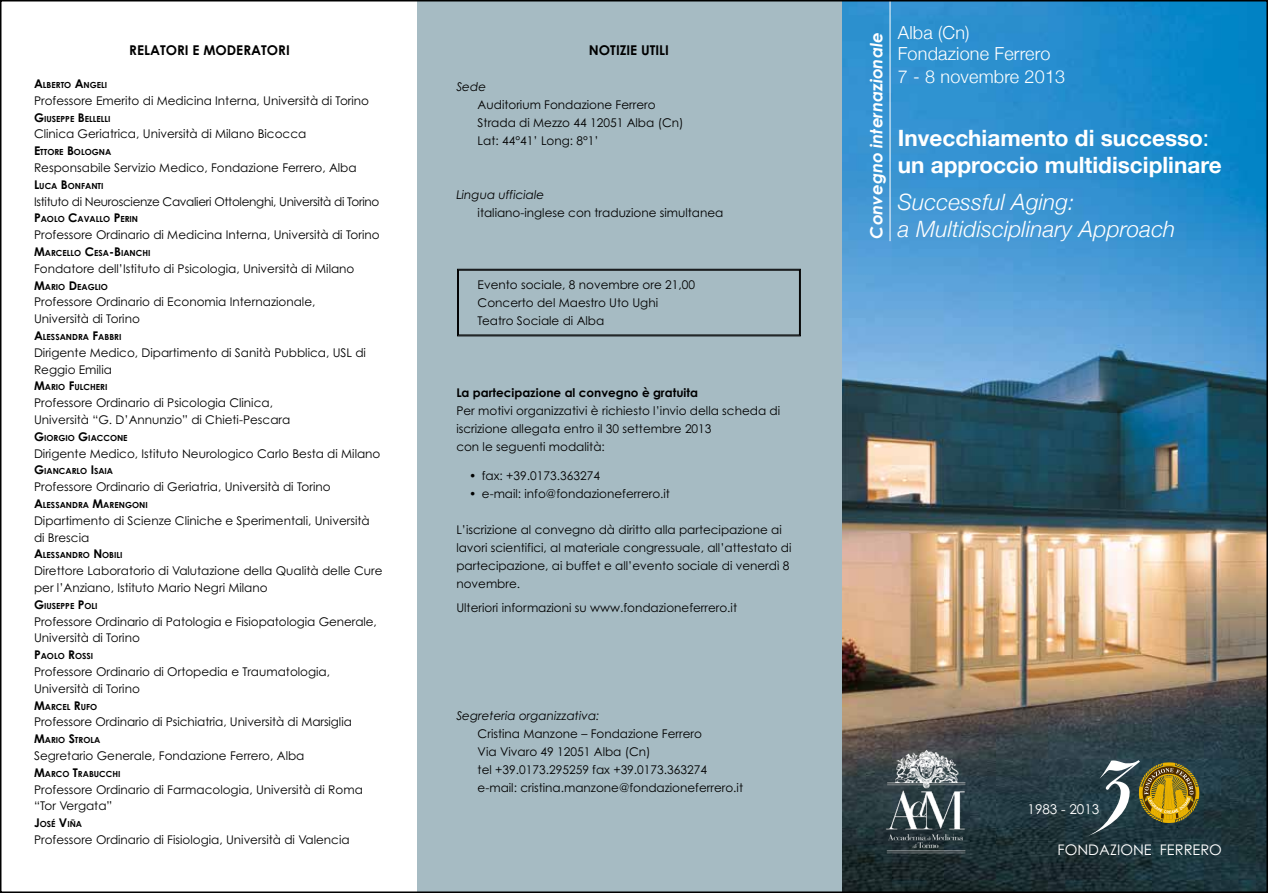
<style>
.page{position:relative;width:1268px;height:893px;background:#fff}
.page>*{position:absolute;margin:0;border:0;box-sizing:border-box;transform-origin:0 0}
.t1{font:700 22.5px/27px "Helvetica Neue";color:#fff}
.t2{font:italic 300 22.5px/27px "Helvetica Neue";letter-spacing:.01em;color:#fff}
.t3{font:300 18px/22px "Helvetica Neue";letter-spacing:.01em;color:#fff}
.t4{font:italic 700 16.8px "Century Gothic";color:#fff}
.t5{font:14.7px "Century Gothic";color:#fff}
.t6{font:700 13.5px "Century Gothic";color:#000}
.t7{font:13.5px "Century Gothic";color:#fff}
.t8{font:12px/18px "Century Gothic";color:#000}
.t9{font:12px "Century Gothic";letter-spacing:-.025em;color:#000}
.t10{font:italic 12px "Century Gothic";color:#000}
.t11{font:700 12px "Century Gothic";color:#000}
.t12{font:700 8.4px "Century Gothic";color:#000}
.s1{font-size:12px}
.s2{font-weight:400}
</style>
<div class="page">
<div style="left:417px;top:0;width:436px;height:893px;background:#a6bbc3"></div>
<img style="left:842px;top:3px;width:422px;height:887px">
<svg style="left:1088px;top:760px;width:110px;height:76px;background:#646645"></svg>
<hr style="left:889px;top:0;width:1px;height:241px;background:#fff">
<img style="left:882px;top:746px;width:87px;height:112px">
<svg style="left:457px;top:269px;width:343px;height:67px"></svg>
<div style="left:458px;top:270px;width:341px;height:65px;border:1px solid #000"></div>
<p class="t6" style="left:129px;top:42px;width:162px">RELATORI E MODERATORI</p>
<p class="t12" style="left:34px;top:80px;width:24px"><span class="s1">A</span>LBERTO</p>
<p class="t12" style="left:75px;top:80px;width:27px"><span class="s1">A</span>NGELI</p>
<p class="t8" style="left:34px;top:91px;width:336px">Professore Emerito di Medicina Interna, Università di Torino</p>
<p class="t12" style="left:34px;top:113px;width:56px"><span class="s1">G</span>IUSEPPE <span class="s1">B</span>ELLELLI</p>
<p class="t8" style="left:34px;top:125px;width:274px">Clinica Geriatrica, Università di Milano Bicocca</p>
<p class="t12" style="left:34px;top:147px;width:12px"><span class="s1">E</span>TTORE</p>
<p class="t12" style="left:67px;top:147px;width:14px"><span class="s1">B</span>OLO</p>
<p class="t12" style="left:92px;top:147px;width:14px">GNA</p>
<p class="t8" style="left:34px;top:158px;width:324px">Responsabile Servizio Medico, Fondazione Ferrero, Alba</p>
<p class="t12" style="left:34px;top:180px;width:57px"><span class="s1">L</span>UCA <span class="s1">B</span>ON FANTI</p>
<p class="t9" style="left:34px;top:194px;width:347px">Istituto di Neuroscienze Cavalieri Ottolenghi, Università di Torino</p>
<p class="t12" style="left:34px;top:214px;width:14px"><span class="s1">P</span>AOLO</p>
<p class="t12" style="left:68px;top:214px;width:28px"><span class="s1">C</span>AVALLO</p>
<p class="t12" style="left:114px;top:214px;width:12px"><span class="s1">P</span>ERIN</p>
<p class="t8" style="left:34px;top:226px;width:347px">Professore Ordinario di Medicina Interna, Università di Torino</p>
<p class="t12" style="left:34px;top:248px;width:34px"><span class="s1">M</span>ARCELLO</p>
<p class="t12" style="left:85px;top:248px;width:66px"><span class="s1">C</span>ESA<span class="s1">-B</span>IANCHI</p>
<p class="t8" style="left:34px;top:259px;width:322px">Fondatore dell’Istituto di Psicologia, Università di Milano</p>
<p class="t12" style="left:34px;top:281px;width:17px"><span class="s1">M</span>ARIO</p>
<p class="t12" style="left:69px;top:281px;width:32px"><span class="s1">D</span>EAGLIO</p>
<p class="t8" style="left:34px;top:293px;width:283px;line-height:16.8px">Professore Ordinario di Economia Internazionale,<br>Università di Torino</p>
<p class="t12" style="left:34px;top:332px;width:33px"><span class="s1">A</span>LESSANDRA</p>
<p class="t12" style="left:92px;top:332px;width:26px"><span class="s1">F</span>ABBRI</p>
<p class="t8" style="left:34px;top:344px;width:333px;line-height:16.8px">Dirigente Medico, Dipartimento di Sanità Pubblica, USL di<br>Reggio Emilia</p>
<p class="t12" style="left:34px;top:382px;width:17px"><span class="s1">M</span>ARIO</p>
<p class="t12" style="left:69px;top:382px;width:32px"><span class="s1">F</span>ULCHERI</p>
<p class="t8" style="left:34px;top:394px;width:258px;line-height:16.8px">Professore Ordinario di Psicologia Clinica,<br>Università “G. D’Annunzio” di Chieti-Pescara</p>
<p class="t12" style="left:34px;top:432px;width:83px"><span class="s1">G</span>IORGIO <span class="s1">G</span>IACCONE</p>
<p class="t8" style="left:34px;top:444px;width:348px">Dirigente Medico, Istituto Neurologico Carlo Besta di Milano</p>
<p class="t12" style="left:34px;top:466px;width:38px"><span class="s1">G</span>IANCARLO</p>
<p class="t12" style="left:91px;top:466px;width:14px"><span class="s1">I</span>SAIA</p>
<p class="t8" style="left:34px;top:478px;width:298px">Professore Ordinario di Geriatria, Università di Torino</p>
<p class="t12" style="left:34px;top:500px;width:33px"><span class="s1">A</span>LESSANDRA</p>
<p class="t12" style="left:92px;top:500px;width:17px"><span class="s1">M</span>AREN</p>
<p class="t12" style="left:125px;top:500px;width:13px">GONI</p>
<p class="t8" style="left:34px;top:512px;width:337px;line-height:16.8px">Dipartimento di Scienze Cliniche e Sperimentali, Università di Brescia</p>
<p class="t12" style="left:34px;top:550px;width:33px"><span class="s1">A</span>LESSANDRO</p>
<p class="t12" style="left:93px;top:550px;width:25px"><span class="s1">N</span>OBILI</p>
<p class="t8" style="left:34px;top:562px;width:350px;line-height:16.8px">Direttore Laboratorio di Valutazione della Qualità delle Cure per l’Anziano, Istituto Mario Negri Milano</p>
<p class="t12" style="left:34px;top:600px;width:56px"><span class="s1">G</span>IUSEPPE <span class="s1">P</span>OLI</p>
<p class="t8" style="left:34px;top:613px;width:344px;line-height:16.8px">Professore Ordinario di Patologia e Fisiopatologia Generale,<br>Università di Torino</p>
<p class="t12" style="left:34px;top:651px;width:14px"><span class="s1">P</span>AOLO</p>
<p class="t12" style="left:68px;top:651px;width:25px"><span class="s1">R</span>OSSI</p>
<p class="t8" style="left:34px;top:663px;width:297px;line-height:16.8px">Professore Ordinario di Ortopedia e Traumatologia,<br>Università di Torino</p>
<p class="t12" style="left:34px;top:701px;width:64px"><span class="s1">M</span>ARCEL <span class="s1">R</span>UFO</p>
<p class="t8" style="left:34px;top:713px;width:319px">Professore Ordinario di Psichiatria, Università di Marsiglia</p>
<p class="t12" style="left:34px;top:735px;width:17px"><span class="s1">M</span>ARIO</p>
<p class="t12" style="left:69px;top:735px;width:13px"><span class="s1">S</span>TROLA</p>
<p class="t8" style="left:34px;top:746px;width:272px">Segretario Generale, Fondazione Ferrero, Alba</p>
<p class="t12" style="left:34px;top:768px;width:87px"><span class="s1">M</span>ARCO <span class="s1">T</span>RABUCCHI</p>
<p class="t8" style="left:34px;top:781px;width:330px;line-height:16.8px">Professore Ordinario di Farmacologia, Università di Roma “Tor Vergata”</p>
<p class="t12" style="left:34px;top:819px;width:49px"><span class="s1">J</span>OSÉ <span class="s1">V</span>IÑA</p>
<p class="t8" style="left:34px;top:830px;width:317px">Professore Ordinario di Fisiologia, Università di Valencia</p>
<p class="t6" style="left:589px;top:42px;width:81px">NOTIZIE UTILI</p>
<p class="t10" style="left:456px;top:80px;width:31px">Sede</p>
<p class="t8" style="left:477px;top:96px;width:207px">Auditorium Fondazione Ferrero<br>Strada di Mezzo 44 12051 Alba (Cn)<br>Lat: 44°41’ Long: 8°1’</p>
<p class="t10" style="left:456px;top:188px;width:89px">Lingua ufficiale</p>
<p class="t8" style="left:477px;top:204px;width:247px">italiano-inglese con traduzione simultanea</p>
<p class="t8" style="left:477px;top:276px;width:219px">Evento sociale, 8 novembre ore 21,00<br>Concerto del Maestro Uto Ughi<br>Teatro Sociale di Alba</p>
<p class="t11" style="left:456px;top:385px;width:243px">La partecipazione al convegno è gratuita</p>
<p class="t8" style="left:456px;top:402px;width:325px">Per motivi organizzativi è richiesto l’invio della scheda di iscrizione allegata entro il 30 settembre 2013<br>con le seguenti modalità:</p>
<p class="t8" style="left:469px;top:466px;width:132px">• fax: +39.0173.363274</p>
<p class="t8" style="left:469px;top:484px;width:202px">• e-mail: info@fondazioneferrero.it</p>
<p class="t8" style="left:456px;top:520px;width:336px">L’iscrizione al convegno dà diritto alla partecipazione ai lavori scientifici, al materiale congressuale, all’attestato di partecipazione, ai buffet e all’evento sociale di venerdì 8 novembre.</p>
<p class="t8" style="left:456px;top:598px;width:282px">Ulteriori informazioni su www.fondazioneferrero.it</p>
<p class="t10" style="left:456px;top:708px;width:145px">Segreteria organizzativa:</p>
<p class="t8" style="left:477px;top:724px;width:267px">Cristina Manzone – Fondazione Ferrero<br>Via Vivaro 49 12051 Alba (Cn)<br>tel +39.0173.295259 fax +39.0173.363274 e-mail: cristina.manzone@fondazioneferrero.it</p>
<h3 class="t4" style="left:865px;top:239px;width:207px;rotate:-90deg">Convegno internazionale</h3>
<h2 class="t3" style="left:897px;top:21px;width:169px">Alba (Cn)<br>Fondazione Ferrero<br>7 - 8 novembre 2013</h2>
<h1 class="t1" style="left:897px;top:124px;width:325px">Invecchiamento di successo<span class="s2">: </span>un approccio multidisciplinare</h1>
<h1 class="t2" style="left:897px;top:188px;width:279px">Successful Aging:<br>a Multidisciplinary Approach</h1>
<p class="t7" style="left:1027px;top:800px;width:73px">1983 - 2013</p>
<p class="t5" style="left:1057px;top:840px;width:166px">FONDAZIONE FERRERO</p>
</div>
